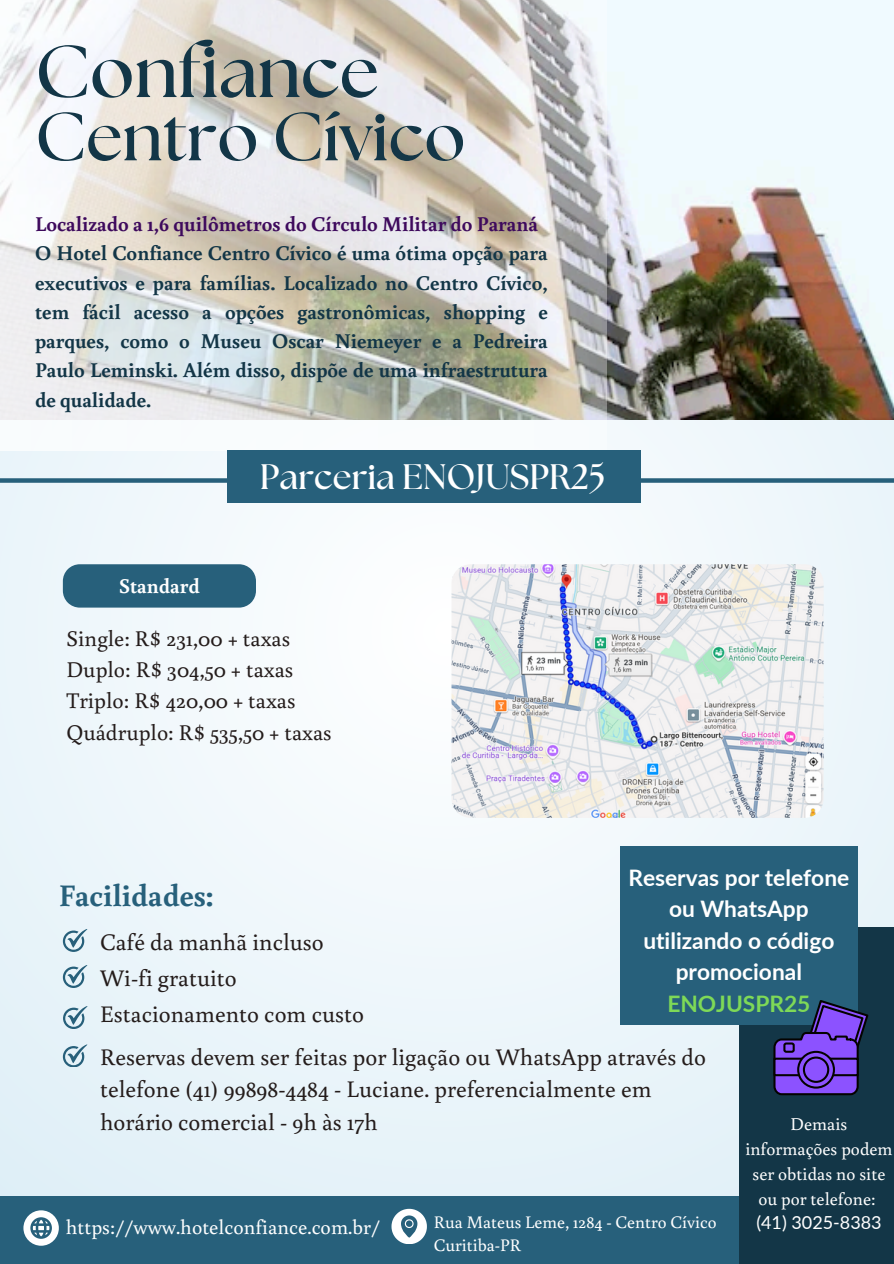
<style>
.page{position:relative;width:894px;height:1264px;background:#fff}
.page>*{position:absolute;margin:0;border:0;box-sizing:border-box;transform-origin:0 0}
.t1{font:700 73.35px "The Seasons";color:#133647}
.t2{font:700 67.95px "The Seasons";color:#133647}
.t3{font:700 35.4px "The Seasons";color:#fff}
.t4{font:700 31.35px "Buenard";color:#27607b}
.t5{font:23.7px/32.2px "Buenard";color:#241c1b}
.t6{font:700 22.8px/31.5px "Lato";color:#fff;text-align:center}
.t7{font:22.5px/31.3px "Buenard";color:#241c1b}
.t8{font:700 21px/29.2px "Buenard";color:#133647}
.t9{font:700 21px "Buenard";color:#fff}
.t10{font:20.55px "Buenard";color:#fff}
.t11{font:18px/24.8px "Buenard";color:#fff;text-align:center}
.t12{font:18px "Lato";color:#fff}
.t13{font:17.55px/23.7px "Buenard";color:#fff}
.s1{color:#3e0a5d}
.s2{color:#7ed957}
</style>
<div class="page">
<div style="left:0;top:0;width:893px;height:1263px;background:linear-gradient(to right,#eef6fb,#eef6fb)"></div>
<img style="left:606px;top:0;width:287px;height:419px">
<svg style="left:0;top:0;width:606px;height:450px"></svg>
<div style="left:0;top:1196px;width:893px;height:67px;background:#27607b"></div>
<svg style="left:23px;top:1210px;width:35px;height:35px"></svg>
<svg style="left:391px;top:1208px;width:35px;height:35px"></svg>
<div style="left:0;top:478px;width:279px;height:5px;background:#27607b"></div>
<div style="left:614px;top:478px;width:279px;height:5px;background:#27607b"></div>
<div style="left:227px;top:450px;width:413px;height:53px;background:#27607b"></div>
<img style="left:451px;top:564px;width:372px;height:253px">
<div style="left:63px;top:564px;width:193px;height:43px;background:#27607b"></div>
<div style="left:738px;top:927px;width:155px;height:336px;background:#133647"></div>
<div style="left:620px;top:846px;width:237px;height:178px;background:#27607b"></div>
<svg style="left:63px;top:928px;width:24px;height:23px"></svg>
<svg style="left:63px;top:964px;width:24px;height:23px"></svg>
<svg style="left:63px;top:1044px;width:24px;height:22px"></svg>
<svg style="left:773px;top:999px;width:94px;height:96px"></svg>
<div style="left:774px;top:1058px;width:83px;height:17px;background:#8c52ff"></div>
<div style="left:773px;top:1057px;width:85px;height:19px;border:2px solid #040200"></div>
<svg style="left:798px;top:1051px;width:35px;height:36px"></svg>
<div style="left:797px;top:1050px;width:37px;height:38px;border:2px solid #040200;border-radius:50%"></div>
<div style="left:803px;top:1057px;width:25px;height:24px;background:#8c52ff;border-radius:50%"></div>
<div style="left:802px;top:1056px;width:27px;height:26px;border:2px solid #040200;border-radius:50%"></div>
<div style="left:784px;top:1043px;width:9px;height:8px;background:#8c52ff;border-radius:2px"></div>
<div style="left:783px;top:1042px;width:11px;height:10px;border:2px solid #040200;border-radius:2px"></div>
<svg style="left:63px;top:1006px;width:24px;height:22px"></svg>
<p class="t1" style="left:35px;top:38px;width:345px">Confiance</p>
<h6 class="t2" style="left:35px;top:106px;width:432px">Centro Cívico</h6>
<h5 class="t8" style="left:35px;top:208px;width:514px"><span class="s1">Localizado a 1,6 quilômetros do Círculo Militar do Paraná </span>O Hotel Confiance Centro Cívico é uma ótima opção para executivos e para famílias. Localizado no Centro Cívico, tem fácil acesso a opções gastronômicas, shopping e parques, como o Museu Oscar Niemeyer e a Pedreira Paulo Leminski. Além disso, dispõe de uma infraestrutura de qualidade.</h5>
<p class="t3" style="left:260px;top:460px;width:347px">Parceria ENOJUSPR25</p>
<h4 class="t9" style="left:119px;top:571px;width:82px">Standard</h4>
<h3 class="t7" style="left:66px;top:621px;width:267px">Single: R$ 231,00 + taxas<br>Duplo: R$ 304,50 + taxas<br>Triplo: R$ 420,00 + taxas<br>Quádruplo: R$ 535,50 + taxas</h3>
<p class="t4" style="left:59px;top:873px;width:156px">Facilidades:</p>
<h6 class="t5" style="left:100px;top:925px;width:225px">Café da manhã incluso</h6>
<p class="t5" style="left:100px;top:961px;width:138px">Wi-fi gratuito</p>
<p class="t5" style="left:100px;top:996px;width:265px">Estacionamento com custo</p>
<p class="t6" style="left:628px;top:861px;width:222px">Reservas por telefone ou WhatsApp utilizando o código promocional<br><span class="s2">ENOJUSPR25</span></p>
<h1 class="t5" style="left:100px;top:1039px;width:607px">Reservas devem ser feitas por ligação ou WhatsApp através do telefone (41) 99898-4484 - Luciane. preferencialmente em horário comercial - 9h às 17h</h1>
<h2 class="t10" style="left:66px;top:1212px;width:316px">https://www.hotelconfiance.com.br/</h2>
<p class="t13" style="left:433px;top:1208px;width:284px">Rua Mateus Leme, 1284 - Centro Cívico<br>Curitiba-PR</p>
<p class="t11" style="left:745px;top:1111px;width:149px">Demais informações podem ser obtidas no site ou por telefone:</p>
<p class="t12" style="left:756px;top:1211px;width:127px">(41) 3025-8383</p>
</div>
